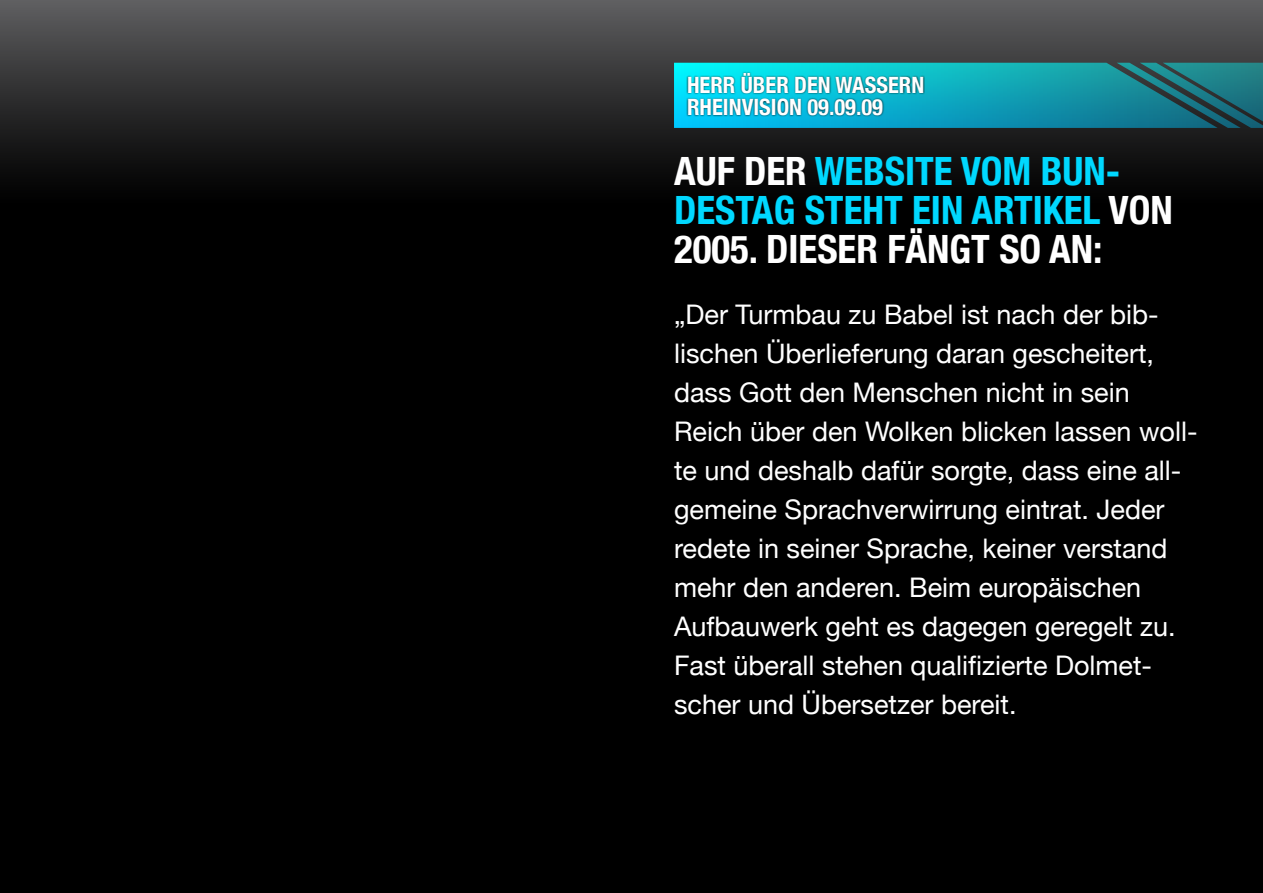
<style>
.page{position:relative;width:1263px;height:893px;background:#fff}
.page>*{position:absolute;margin:0;border:0;box-sizing:border-box;transform-origin:0 0}
.t1{font:700 condensed 39px/39px "Helvetica Neue";color:#00d8ff}
.t2{font:27px/39px "Helvetica Neue";color:#fff}
.t3{font:700 condensed 22.5px/22.5px "Helvetica Neue";color:#fff}
.s1{color:#fff}
</style>
<div class="page">
<div style="left:0;top:0;width:1263px;height:205px;background:linear-gradient(to bottom,#5d5e5f,#000)"></div>
<div style="left:0;top:203px;width:1263px;height:690px;background:#000"></div>
<svg style="left:674px;top:63px;width:589px;height:65px;background:#1296a8"></svg>
<div style="left:686px;top:71px;width:239px;height:46px;background:#000;opacity:.75"></div>
<p class="t3" style="left:687px;top:73px;width:239px">HERR ÜBER DEN WASSERN<br>RHEINVISION 09.09.09</p>
<h1 class="t1" style="left:674px;top:151px;width:500px"><span class="s1">AUF DER</span> WEBSITE VOM BUN-<br>DESTAG STEHT EIN ARTIKEL <span class="s1">VON<br>2005. DIESER FÄNGT SO AN:</span></h1>
<p class="t2" style="left:674px;top:295px;width:525px">„Der Turmbau zu Babel ist nach der bib&shy;lischen Überlieferung daran gescheitert, dass Gott den Menschen nicht in sein Reich über den Wolken blicken lassen woll&shy;te und deshalb dafür sorgte, dass eine all&shy;gemeine Sprachverwirrung eintrat. Jeder redete in seiner Sprache, keiner verstand mehr den anderen. Beim europäischen Aufbauwerk geht es dagegen geregelt zu.<br>Fast überall stehen qualifizierte Dolmet&shy;scher und Übersetzer bereit.</p>
</div>
